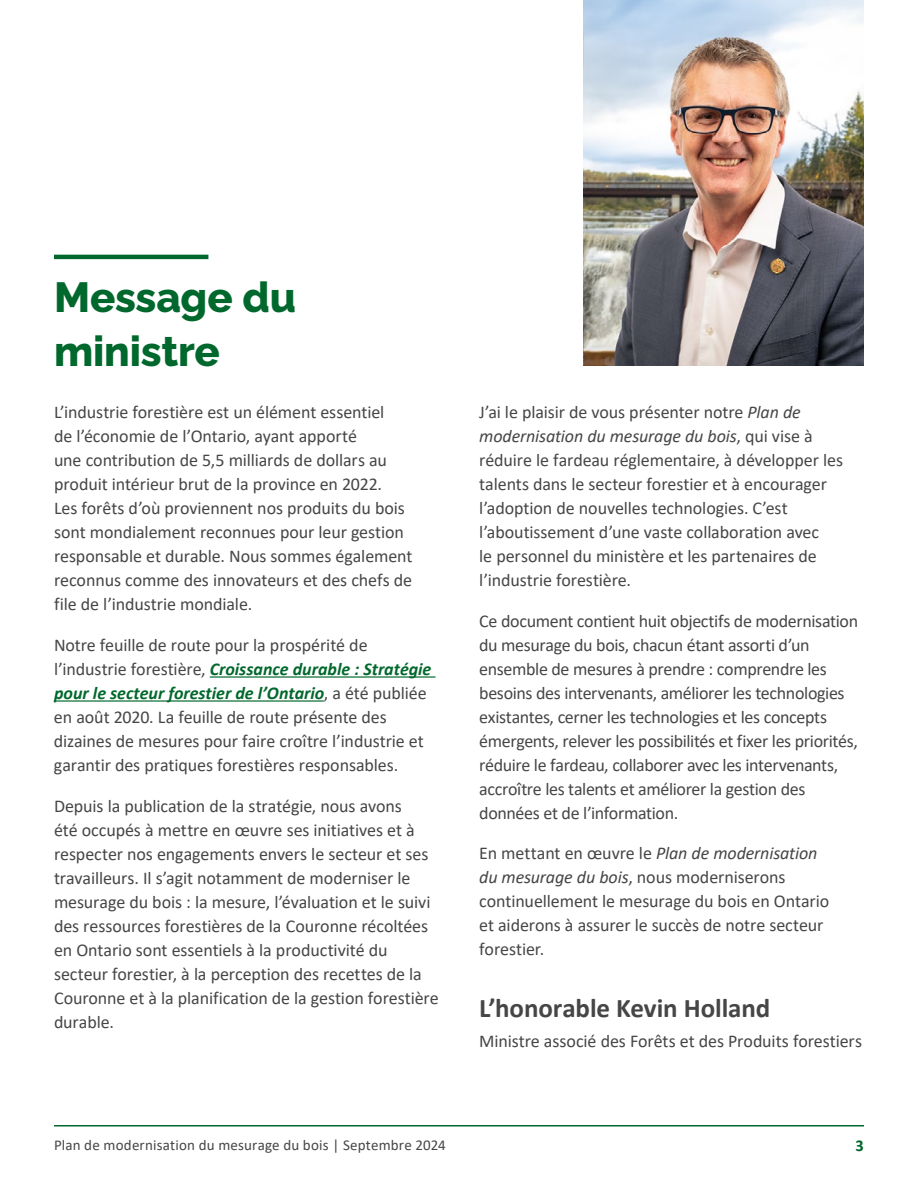
<style>
.page{position:relative;width:918px;height:1188px;background:#fff}
.page>*{position:absolute;margin:0;border:0;box-sizing:border-box;transform-origin:0 0}
.t1{font:800 42px/54px "Raleway";letter-spacing:-.005em;color:#00682c}
.t2{font:700 27px "Calibri";letter-spacing:-.005em;color:#464646}
.t3{font:18px/24px "Calibri";letter-spacing:-.005em;color:#464646}
.t4{font:700 16.5px "Calibri";color:#00682c}
.t5{font:15px "Calibri";letter-spacing:.01em;color:#464646}
.s1{font-weight:700;font-style:italic;color:#00682c}
.s2{font-style:italic}
</style>
<div class="page">
<hr style="left:54px;top:1125px;width:810px;height:1px;background:#00682c">
<hr style="left:54px;top:255px;width:154px;height:4px;background:#00682c">
<hr style="left:210px;top:676px;width:226px;height:2px;background:#00682c">
<hr style="left:54px;top:700px;width:270px;height:2px;background:#00682c">
<img style="left:583px;top:0;width:281px;height:366px">
<h1 class="t1" style="left:54px;top:266px;width:244px">Message du ministre</h1>
<p class="t3" style="left:54px;top:400px;width:360px">L’industrie forestière est un élément essentiel<br>de l’économie de l’Ontario, ayant apporté<br>une contribution de 5,5 milliards de dollars au produit intérieur brut de la province en 2022.<br>Les forêts d’où proviennent nos produits du bois sont mondialement reconnues pour leur gestion responsable et durable. Nous sommes également reconnus comme des innovateurs et des chefs de file de l’industrie mondiale.</p>
<p class="t3" style="left:54px;top:633px;width:379px">Notre feuille de route pour la prospérité de l’industrie forestière, <span class="s1">Croissance durable : Stratégie pour le secteur forestier de l’Ontario</span>, a été publiée en août 2020. La feuille de route présente des dizaines de mesures pour faire croître l’industrie et garantir des pratiques forestières responsables.</p>
<p class="t3" style="left:54px;top:793px;width:386px">Depuis la publication de la stratégie, nous avons<br>été occupés à mettre en œuvre ses initiatives et à respecter nos engagements envers le secteur et ses travailleurs. Il s’agit notamment de moderniser le mesurage du bois : la mesure, l’évaluation et le suivi des ressources forestières de la Couronne récoltées en Ontario sont essentiels à la productivité du secteur forestier, à la perception des recettes de la Couronne et à la planification de la gestion forestière durable.</p>
<p class="t3" style="left:479px;top:400px;width:365px">J’ai le plaisir de vous présenter notre <span class="s2">Plan de modernisation du mesurage du bois</span>, qui vise à réduire le fardeau réglementaire, à développer les talents dans le secteur forestier et à encourager l’adoption de nouvelles technologies. C’est l’aboutissement d’une vaste collaboration avec<br>le personnel du ministère et les partenaires de l’industrie forestière.</p>
<p class="t3" style="left:479px;top:608px;width:380px">Ce document contient huit objectifs de modernisation du mesurage du bois, chacun étant assorti d’un ensemble de mesures à prendre : comprendre les besoins des intervenants, améliorer les technologies existantes, cerner les technologies et les concepts émergents, relever les possibilités et fixer les priorités, réduire le fardeau, collaborer avec les intervenants, accroître les talents et améliorer la gestion des données et de l’information.</p>
<p class="t3" style="left:479px;top:841px;width:352px">En mettant en œuvre le <span class="s2">Plan de modernisation du mesurage du bois</span>, nous moderniserons continuellement le mesurage du bois en Ontario et aiderons à assurer le succès de notre secteur forestier.</p>
<h2 class="t2" style="left:479px;top:989px;width:293px">L’honorable Kevin Holland</h2>
<p class="t3" style="left:479px;top:1029px;width:384px">Ministre associé des Forêts et des Produits forestiers</p>
<p class="t5" style="left:54px;top:1135px;width:393px">Plan de modernisation du mesurage du bois | Septembre 2024</p>
<p class="t4" style="left:856px;top:1134px;width:10px">3</p>
</div>
